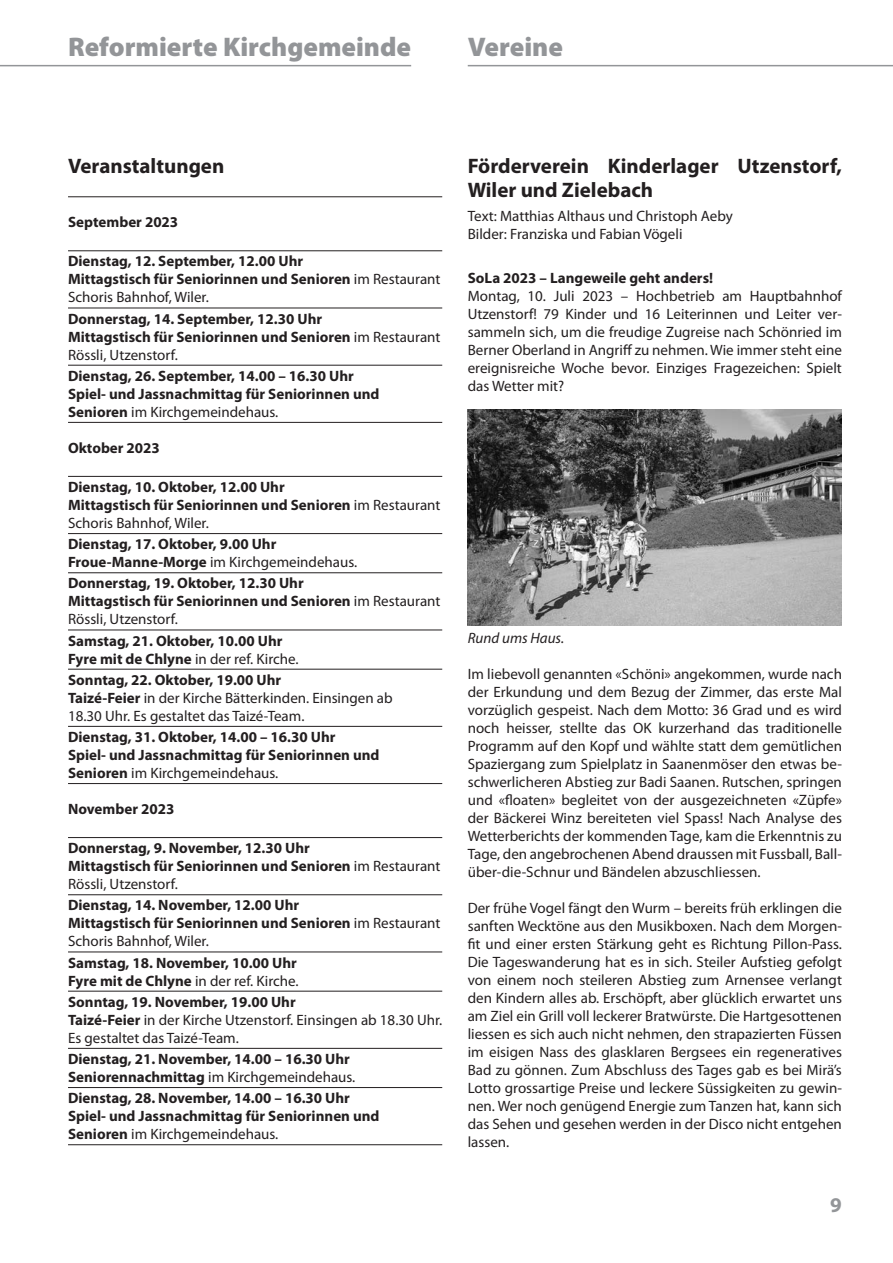
<style>
.page{position:relative;width:893px;height:1263px;background:#fff}
.page>*{position:absolute;margin:0;border:0;box-sizing:border-box;transform-origin:0 0}
.titel_1__spalte_rechts{font:900 27px "Myriad Pro";color:#939598}
.titel_2__spalte_rechts{font:900 27px "Myriad Pro";color:#939598}
.titel_bericht{font:700 21px/24px "Myriad Pro";color:#231f20}
.t1{font:700 21px "Myriad Pro";color:#939598}
.gs{font:15px/18px "Myriad Pro";color:#231f20;text-align:justify}
.gs_tabelle_landfrauen_kirchgemeinde{font:700 15px/18px "Myriad Pro";color:#231f20}
.gs_tabelle_landfrauen_kirchgemeinde-2{font:15px/18px "Myriad Pro";color:#231f20}
.autor{font:15px/18px "Myriad Pro";color:#231f20}
.gs_fett_tabelle_landfrauen_kirchgemeinde{font:700 15px "Myriad Pro";color:#231f20}
.gs_fett{font:700 15px "Myriad Pro";color:#231f20}
.legende{font:italic 15px "Myriad Pro";color:#231f20}
.s1{font-weight:400}
.s2{font-weight:700}
</style>
<div class="page">
<hr style="left:0;top:65px;width:411px;height:1px;background:#939598">
<hr style="left:68px;top:196px;width:374px;height:1px;background:#231f20">
<hr style="left:68px;top:250px;width:374px;height:1px;background:#231f20">
<hr style="left:68px;top:308px;width:374px;height:1px;background:#231f20">
<hr style="left:68px;top:365px;width:374px;height:1px;background:#231f20">
<hr style="left:68px;top:422px;width:374px;height:1px;background:#231f20">
<hr style="left:68px;top:476px;width:374px;height:1px;background:#231f20">
<hr style="left:68px;top:533px;width:374px;height:1px;background:#231f20">
<hr style="left:68px;top:572px;width:374px;height:1px;background:#231f20">
<hr style="left:68px;top:630px;width:374px;height:1px;background:#231f20">
<hr style="left:68px;top:669px;width:374px;height:1px;background:#231f20">
<hr style="left:68px;top:726px;width:374px;height:1px;background:#231f20">
<hr style="left:68px;top:783px;width:374px;height:1px;background:#231f20">
<hr style="left:68px;top:837px;width:374px;height:1px;background:#231f20">
<hr style="left:68px;top:894px;width:374px;height:1px;background:#231f20">
<hr style="left:68px;top:951px;width:374px;height:1px;background:#231f20">
<hr style="left:68px;top:991px;width:374px;height:1px;background:#231f20">
<hr style="left:68px;top:1048px;width:374px;height:1px;background:#231f20">
<hr style="left:68px;top:1087px;width:374px;height:1px;background:#231f20">
<hr style="left:68px;top:1144px;width:374px;height:1px;background:#231f20">
<hr style="left:468px;top:65px;width:425px;height:1px;background:#939598">
<img style="left:468px;top:409px;width:374px;height:216px">
<p class="titel_1__spalte_rechts" style="left:68px;top:32px;width:345px">Reformierte Kirchgemeinde</p>
<p class="titel_2__spalte_rechts" style="left:468px;top:32px;width:97px">Vereine</p>
<p class="titel_bericht" style="left:68px;top:154px;width:158px">Veranstaltungen</p>
<p class="gs_fett_tabelle_landfrauen_kirchgemeinde" style="left:68px;top:214px;width:112px">September 2023</p>
<p class="gs_tabelle_landfrauen_kirchgemeinde" style="left:68px;top:252px;width:374px">Dienstag, 12. September, 12.00 Uhr<br>Mittagstisch für Seniorinnen und Senioren <span class="s1">im Restaurant<br>Schoris Bahnhof, Wiler.</span></p>
<p class="gs_tabelle_landfrauen_kirchgemeinde" style="left:68px;top:310px;width:374px">Donnerstag, 14. September, 12.30 Uhr<br>Mittagstisch für Seniorinnen und Senioren <span class="s1">im Restaurant<br>Rössli, Utzenstorf.</span></p>
<p class="gs_tabelle_landfrauen_kirchgemeinde" style="left:68px;top:367px;width:313px">Dienstag, 26. September, 14.00 – 16.30 Uhr<br>Spiel- und Jassnachmittag für Seniorinnen und<br>Senioren <span class="s1">im Kirchgemeindehaus.</span></p>
<p class="gs_fett_tabelle_landfrauen_kirchgemeinde" style="left:68px;top:439px;width:93px">Oktober 2023</p>
<p class="gs_tabelle_landfrauen_kirchgemeinde" style="left:68px;top:478px;width:374px">Dienstag, 10. Oktober, 12.00 Uhr<br>Mittagstisch für Seniorinnen und Senioren <span class="s1">im Restaurant<br>Schoris Bahnhof, Wiler.</span></p>
<p class="gs_tabelle_landfrauen_kirchgemeinde" style="left:68px;top:535px;width:291px">Dienstag, 17. Oktober, 9.00 Uhr<br>Froue-Manne-Morge <span class="s1">im Kirchgemeindehaus.</span></p>
<p class="gs_tabelle_landfrauen_kirchgemeinde" style="left:68px;top:574px;width:374px">Donnerstag, 19. Oktober, 12.30 Uhr<br>Mittagstisch für Seniorinnen und Senioren <span class="s1">im Restaurant<br>Rössli, Utzenstorf.</span></p>
<p class="gs_tabelle_landfrauen_kirchgemeinde" style="left:68px;top:632px;width:232px">Samstag, 21. Oktober, 10.00 Uhr<br>Fyre mit de Chlyne <span class="s1">in der ref. Kirche.</span></p>
<p class="gs_tabelle_landfrauen_kirchgemeinde-2" style="left:68px;top:671px;width:326px"><span class="s2">Sonntag, 22. Oktober, 19.00 Uhr<br>Taizé-Feier</span> in der Kirche Bätterkinden. Einsingen ab<br>18.30 Uhr. Es gestaltet das Taizé-Team.</p>
<p class="gs_tabelle_landfrauen_kirchgemeinde" style="left:68px;top:728px;width:313px">Dienstag, 31. Oktober, 14.00 – 16.30 Uhr<br>Spiel- und Jassnachmittag für Seniorinnen und<br>Senioren <span class="s1">im Kirchgemeindehaus.</span></p>
<p class="gs_fett_tabelle_landfrauen_kirchgemeinde" style="left:68px;top:800px;width:108px">November 2023</p>
<p class="gs_tabelle_landfrauen_kirchgemeinde" style="left:68px;top:839px;width:374px">Donnerstag, 9. November, 12.30 Uhr<br>Mittagstisch für Seniorinnen und Senioren <span class="s1">im Restaurant<br>Rössli, Utzenstorf.</span></p>
<p class="gs_tabelle_landfrauen_kirchgemeinde" style="left:68px;top:896px;width:374px">Dienstag, 14. November, 12.00 Uhr<br>Mittagstisch für Seniorinnen und Senioren <span class="s1">im Restaurant<br>Schoris Bahnhof, Wiler.</span></p>
<p class="gs_tabelle_landfrauen_kirchgemeinde" style="left:68px;top:954px;width:232px">Samstag, 18. November, 10.00 Uhr<br>Fyre mit de Chlyne <span class="s1">in der ref. Kirche.</span></p>
<p class="gs_tabelle_landfrauen_kirchgemeinde-2" style="left:68px;top:993px;width:376px"><span class="s2">Sonntag, 19. November, 19.00 Uhr<br>Taizé-Feier</span> in der Kirche Utzenstorf. Einsingen ab 18.30 Uhr.<br>Es gestaltet das Taizé-Team.</p>
<p class="gs_tabelle_landfrauen_kirchgemeinde" style="left:68px;top:1050px;width:289px">Dienstag, 21. November, 14.00 – 16.30 Uhr<br>Seniorennachmittag <span class="s1">im Kirchgemeindehaus.</span></p>
<p class="gs_tabelle_landfrauen_kirchgemeinde" style="left:68px;top:1089px;width:313px">Dienstag, 28. November, 14.00 – 16.30 Uhr<br>Spiel- und Jassnachmittag für Seniorinnen und<br>Senioren <span class="s1">im Kirchgemeindehaus.</span></p>
<p class="titel_bericht" style="left:468px;top:154px;width:376px">Förderverein Kinderlager Utzenstorf,<br>Wiler und Zielebach</p>
<p class="autor" style="left:468px;top:208px;width:267px">Text: Matthias Althaus und Christoph Aeby<br>Bilder: Franziska und Fabian Vögeli</p>
<p class="gs_fett" style="left:468px;top:270px;width:247px">SoLa 2023 – Langeweile geht anders!</p>
<p class="gs" style="left:468px;top:288px;width:376px">Montag, 10. Juli 2023 – Hochbetrieb am Hauptbahnhof Utzenstorf! 79 Kinder und 16 Leiterinnen und Leiter ver&shy;sammeln sich, um die freudige Zugreise nach Schönried im Berner Oberland in Angriff zu nehmen. Wie immer steht eine ereignisreiche Woche bevor. Einziges Fragezeichen: Spielt das Wetter mit?</p>
<p class="legende" style="left:468px;top:630px;width:98px">Rund ums Haus.</p>
<p class="gs" style="left:468px;top:666px;width:376px">Im liebevoll genannten «Schöni» angekommen, wurde nach der Erkundung und dem Bezug der Zimmer, das erste Mal vorzüglich gespeist. Nach dem Motto: 36 Grad und es wird noch heisser, stellte das OK kurzerhand das traditionelle Programm auf den Kopf und wählte statt dem gemütlichen Spaziergang zum Spielplatz in Saanenmöser den etwas be&shy;schwerlicheren Abstieg zur Badi Saanen. Rutschen, springen und «floaten» begleitet von der ausgezeichneten «Züpfe» der Bäckerei Winz bereiteten viel Spass! Nach Analyse des Wetterberichts der kommenden Tage, kam die Erkenntnis zu Tage, den angebrochenen Abend draussen mit Fussball, Ball&shy;über-die-Schnur und Bändelen abzuschliessen.</p>
<p class="gs" style="left:468px;top:900px;width:376px">Der frühe Vogel fängt den Wurm – bereits früh erklingen die sanften Wecktöne aus den Musikboxen. Nach dem Morgen&shy;fit und einer ersten Stärkung geht es Richtung Pillon-Pass.<br>Die Tageswanderung hat es in sich. Steiler Aufstieg gefolgt von einem noch steileren Abstieg zum Arnensee verlangt den Kindern alles ab. Erschöpft, aber glücklich erwartet uns am Ziel ein Grill voll leckerer Bratwürste. Die Hartgesottenen liessen es sich auch nicht nehmen, den strapazierten Füssen im eisigen Nass des glasklaren Bergsees ein regeneratives Bad zu gönnen. Zum Abschluss des Tages gab es bei Mirä’s Lotto grossartige Preise und leckere Süssigkeiten zu gewin&shy;nen. Wer noch genügend Energie zum Tanzen hat, kann sich das Sehen und gesehen werden in der Disco nicht entgehen lassen.</p>
<h2 class="t1" style="left:830px;top:1193px;width:13px">9</h2>
</div>
